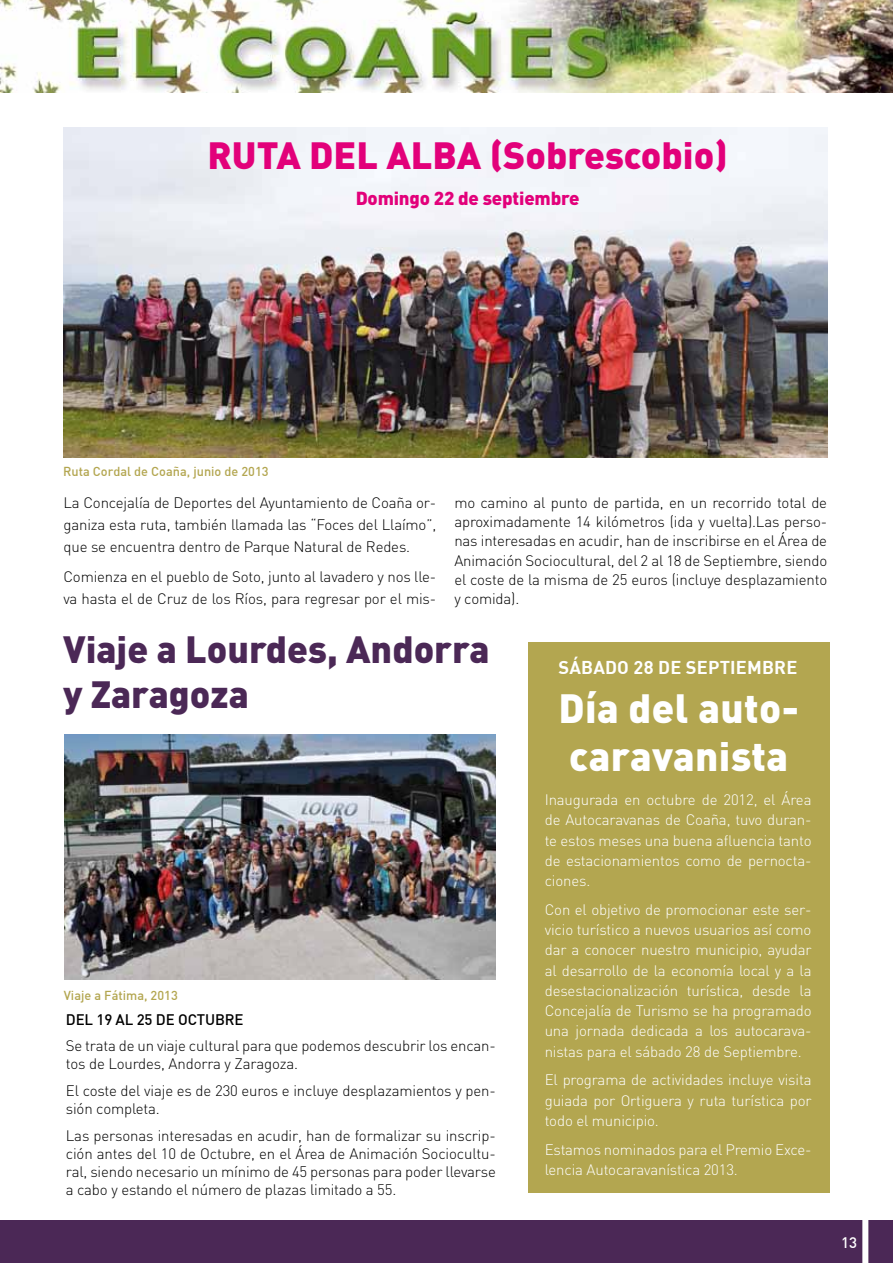
<style>
.page{position:relative;width:893px;height:1263px;background:#fff}
.page>*{position:absolute;margin:0;border:0;box-sizing:border-box;transform-origin:0 0}
.t1{font:900 40.35px/48.4px "DIN";letter-spacing:.01em;color:#fff}
.t2{font:900 37.5px/45px "DIN";color:#4b2856}
.t3{font:900 37.5px "DIN";color:#e2007a}
.t4{font:900 18.6px "DIN";letter-spacing:-.01em;color:#e2007a}
.t5{font:700 18.15px "DIN";letter-spacing:.01em;color:#fff}
.t6{font:300 15px/18px "DIN";letter-spacing:-.01em;color:#000}
.t7{font:300 15px/20.2px "DIN";letter-spacing:-.01em;color:#fff;text-align:justify}
.t8{font:500 15px "DIN";color:#000}
.t9{font:500 15px "DIN";color:#fff}
.t10{font:500 12.75px "DIN";color:#b3a650}
</style>
<div class="page">
<img style="left:0;top:0;width:893px;height:92px">
<div style="left:0;top:1220px;width:893px;height:43px;background:#4b2856"></div>
<div style="left:862px;top:1205px;width:6px;height:58px;background:#fff"></div>
<div style="left:528px;top:642px;width:301px;height:550px;background:#b3a650"></div>
<img style="left:64px;top:734px;width:432px;height:245px">
<img style="left:63px;top:128px;width:764px;height:329px">
<h2 class="t3" style="left:207px;top:131px;width:522px">RUTA DEL ALBA (Sobrescobio)</h2>
<p class="t4" style="left:356px;top:186px;width:225px">Domingo 22 de septiembre</p>
<p class="t10" style="left:63px;top:463px;width:207px">Ruta Cordal de Coaña, junio de 2013</p>
<p class="t6" style="left:63px;top:491px;width:374px;line-height:22px;text-align:justify">La Concejalía de Deportes del Ayuntamiento de Coaña or&shy;ganiza esta ruta, también llamada las “Foces del Llaímo”, que se encuentra dentro de Parque Natural de Redes.</p>
<p class="t6" style="left:63px;top:566px;width:374px;line-height:22px">Comienza en el pueblo de Soto, junto al lavadero y nos lle&shy;va hasta el de Cruz de los Ríos, para regresar por el mis-</p>
<p class="t6" style="left:454px;top:493px;width:374px;line-height:19.4px;text-align:justify">mo camino al punto de partida, en un recorrido total de aproximadamente 14 kilómetros (ida y vuelta).Las perso&shy;nas interesadas en acudir, han de inscribirse en el Área de Animación Sociocultural, del 2 al 18 de Septiembre, siendo el coste de la misma de 25 euros (incluye desplazamiento y comida).</p>
<h2 class="t2" style="left:63px;top:625px;width:428px">Viaje a Lourdes, Andorra y Zaragoza</h2>
<p class="t10" style="left:64px;top:988px;width:116px">Viaje a Fátima, 2013</p>
<p class="t8" style="left:66px;top:1010px;width:123px">Del 19 al 25 de octubre</p>
<p class="t6" style="left:66px;top:1037px;width:431px">Se trata de un viaje cultural para que podemos descubrir los encan&shy;tos de Lourdes, Andorra y Zaragoza.</p>
<p class="t6" style="left:66px;top:1081px;width:431px">El coste del viaje es de 230 euros e incluye desplazamientos y pen&shy;sión completa.</p>
<p class="t6" style="left:66px;top:1126px;width:431px;text-align:justify">Las personas interesadas en acudir, han de formalizar su inscrip&shy;ción antes del 10 de Octubre, en el Área de Animación Sociocultu&shy;ral, siendo necesario un mínimo de 45 personas para poder llevarse a cabo y estando el número de plazas limitado a 55.</p>
<p class="t5" style="left:558px;top:656px;width:240px">SÁBADO 28 DE SEPTIEMBRE</p>
<h1 class="t1" style="left:558px;top:682px;width:242px">Día del auto&shy;caravanista</h1>
<p class="t7" style="left:545px;top:789px;width:268px">Inaugurada en octubre de 2012, el Área de Autocaravanas de Coaña, tuvo duran&shy;te estos meses una buena afluencia tanto de estacionamientos como de pernocta&shy;ciones.</p>
<p class="t7" style="left:545px;top:899px;width:268px">Con el objetivo de promocionar este ser&shy;vicio turístico a nuevos usuarios así como dar a conocer nuestro municipio, ayudar al desarrollo de la economía local y a la desestacionalización turística, desde la Concejalía de Turismo se ha programado una jornada dedicada a los autocarava&shy;nistas para el sábado 28 de Septiembre.</p>
<p class="t7" style="left:545px;top:1070px;width:268px">El programa de actividades incluye visita guiada por Ortiguera y ruta turística por todo el municipio.</p>
<p class="t7" style="left:545px;top:1139px;width:268px">Estamos nominados para el Premio Exce&shy;lencia Autocaravanística 2013.</p>
<p class="t9" style="left:841px;top:1232px;width:17px">13</p>
</div>
